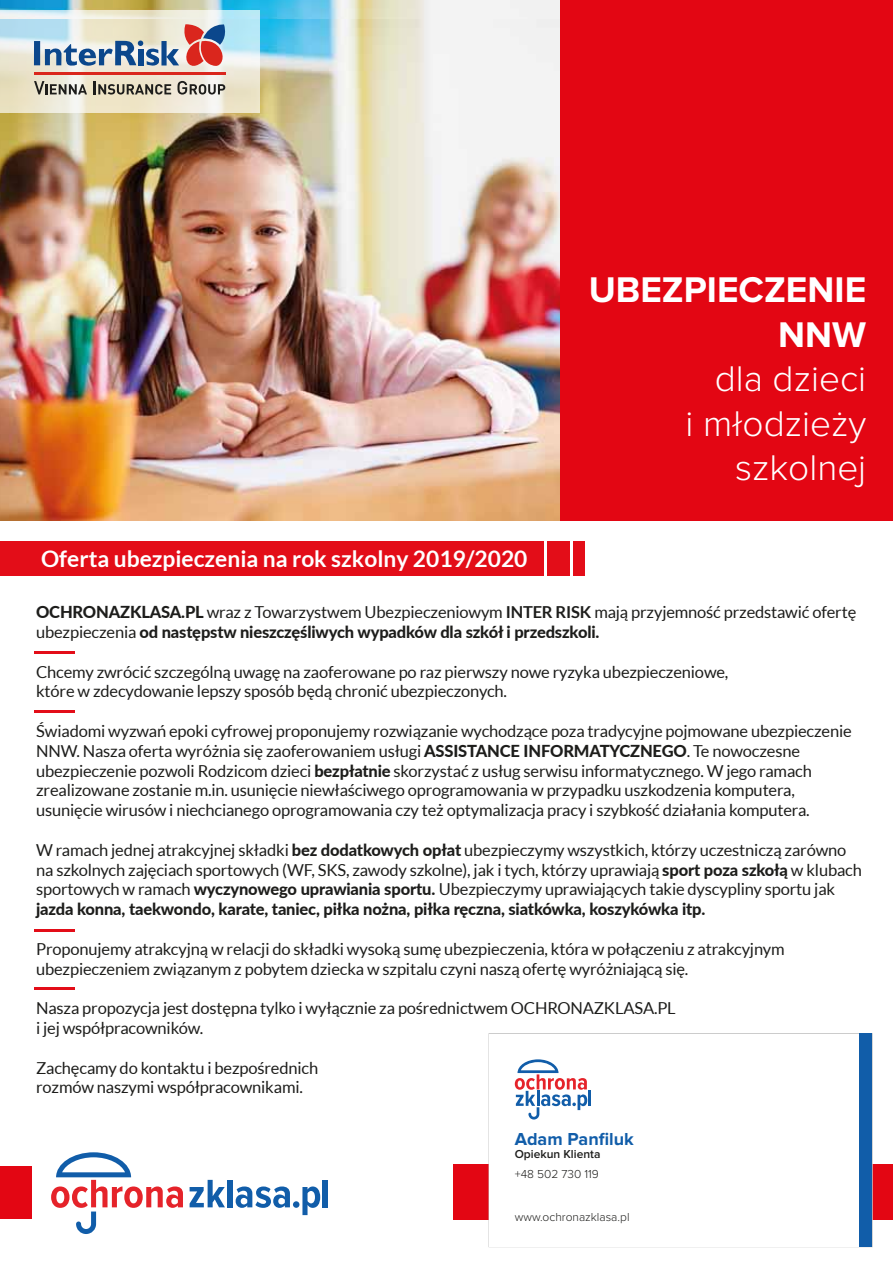
<style>
.page{position:relative;width:893px;height:1263px;background:#fff}
.page>*{position:absolute;margin:0;border:0;box-sizing:border-box;transform-origin:0 0}
.t1{font:300 37.05px/44.4px "Proxima Nova";color:#fff;text-align:right}
.t2{font:700 37.05px/44.4px "Proxima Nova";color:#fff;text-align:right}
.t3{font:700 22.8px "Lato";color:#fff}
.t4{font:700 18px "Proxima Nova";color:#115da9}
.t5{font:16.5px/19.8px "Lato";letter-spacing:-.01em;color:#1d1d1b}
.t6{font:300 12px "Proxima Nova";color:#1d1d1b}
.t7{font:600 12px "Proxima Nova";color:#1d1d1b}
.s1{font-weight:800}
.s2{font-weight:700}
</style>
<div class="page">
<svg style="left:190px;top:1180px;width:35px;height:27px"></svg>
<svg style="left:236px;top:1186px;width:54px;height:22px"></svg>
<div style="left:293px;top:1201px;width:6px;height:7px;background:#115da9;border-radius:50%"></div>
<svg style="left:302px;top:1186px;width:18px;height:29px"></svg>
<div style="left:323px;top:1180px;width:5px;height:27px;background:#115da9"></div>
<div style="left:228px;top:1180px;width:5px;height:27px;background:#115da9"></div>
<svg style="left:51px;top:1152px;width:132px;height:82px"></svg>
<img style="left:0;top:0;width:559px;height:19px">
<img style="left:0;top:19px;width:559px;height:502px">
<svg style="left:0;top:11px;width:260px;height:102px;background:#e3e5d8"></svg>
<div style="left:34px;top:41px;width:6px;height:24px;background:#0b478c"></div>
<svg style="left:45px;top:23px;width:183px;height:47px;background:#bab3b8"></svg>
<hr style="left:34px;top:73px;width:191px;height:2px;background:#da261d">
<svg style="left:34px;top:81px;width:53px;height:13px"></svg>
<svg style="left:93px;top:81px;width:78px;height:14px"></svg>
<svg style="left:177px;top:81px;width:48px;height:14px"></svg>
<div style="left:559px;top:0;width:334px;height:521px;background:#e30613"></div>
<div style="left:453px;top:1165px;width:440px;height:55px;background:#e30613"></div>
<div style="left:0;top:1166px;width:32px;height:52px;background:#e30613"></div>
<div style="left:0;top:541px;width:544px;height:34px;background:#e30d18"></div>
<div style="left:547px;top:541px;width:22px;height:34px;background:#e30d18"></div>
<div style="left:574px;top:541px;width:11px;height:34px;background:#e30d18"></div>
<hr style="left:35px;top:651px;width:40px;height:2px;background:#e30d18">
<hr style="left:35px;top:710px;width:40px;height:2px;background:#e30d18">
<hr style="left:35px;top:929px;width:40px;height:2px;background:#e30d18">
<hr style="left:35px;top:987px;width:40px;height:2px;background:#e30d18">
<div style="left:489px;top:1034px;width:383px;height:212px;background:#fff"></div>
<div style="left:859px;top:1034px;width:13px;height:212px;background:#115da9"></div>
<svg style="left:515px;top:1059px;width:76px;height:60px"></svg>
<h1 class="t2" style="left:589px;top:269px;width:279px">UBEZPIECZENIE<br>NNW</h1>
<h1 class="t1" style="left:686px;top:357px;width:182px">dla dzieci<br>i młodzieży szkolnej</h1>
<h2 class="t3" style="left:41px;top:545px;width:488px">Oferta ubezpieczenia na rok szkolny 2019/2020</h2>
<p class="t5" style="left:36px;top:602px;width:822px"><span class="s1">OCHRONAZKLASA.PL</span> wraz z Towarzystwem Ubezpieczeniowym <span class="s2">INTER RISK</span> mają przyjemność przedstawić ofertę ubezpieczenia <span class="s1">od następstw nieszczęśliwych wypadków dla szkół i przedszkoli.</span></p>
<p class="t5" style="left:36px;top:661px;width:694px">Chcemy zwrócić szczególną uwagę na zaoferowane po raz pierwszy nowe ryzyka ubezpieczeniowe, które w zdecydowanie lepszy sposób będą chronić ubezpieczonych.</p>
<p class="t5" style="left:36px;top:721px;width:817px">Świadomi wyzwań epoki cyfrowej proponujemy rozwiązanie wychodzące poza tradycyjne pojmowane ubezpieczenie NNW. Nasza oferta wyróżnia się zaoferowaniem usługi <span class="s1">ASSISTANCE INFORMATYCZNEGO</span>. Te nowoczesne ubezpieczenie pozwoli Rodzicom dzieci <span class="s1">bezpłatnie</span> skorzystać z usług serwisu informatycznego. W jego ramach zrealizowane zostanie m.in. usunięcie niewłaściwego oprogramowania w przypadku uszkodzenia komputera, usunięcie wirusów i niechcianego oprogramowania czy też optymalizacja pracy i szybkość działania komputera.</p>
<p class="t5" style="left:36px;top:840px;width:827px">W ramach jednej atrakcyjnej składki <span class="s1">bez dodatkowych opłat</span> ubezpieczymy wszystkich, którzy uczestniczą zarówno na szkolnych zajęciach sportowych (WF, SKS, zawody szkolne), jak i tych, którzy uprawiają <span class="s1">sport poza szkołą</span> w klubach sportowych w ramach <span class="s1">wyczynowego uprawiania sportu.</span> Ubezpieczymy uprawiających takie dyscypliny sportu jak <span class="s1">jazda konna, taekwondo, karate, taniec, piłka nożna, piłka ręczna, siatkówka, koszykówka itp.</span></p>
<p class="t5" style="left:36px;top:939px;width:750px">Proponujemy atrakcyjną w relacji do składki wysoką sumę ubezpieczenia, która w połączeniu z atrakcyjnym ubezpieczeniem związanym z pobytem dziecka w szpitalu czyni naszą ofertę wyróżniającą się.</p>
<p class="t5" style="left:36px;top:998px;width:641px">Nasza propozycja jest dostępna tylko i wyłącznie za pośrednictwem OCHRONAZKLASA.PL i jej współpracowników.</p>
<p class="t5" style="left:36px;top:1057px;width:284px">Zachęcamy do kontaktu i bezpośrednich rozmów naszymi współpracownikami.</p>
<p class="t4" style="left:515px;top:1128px;width:121px">Adam Panfiluk</p>
<p class="t7" style="left:515px;top:1147px;width:87px">Opiekun Klienta</p>
<p class="t6" style="left:515px;top:1167px;width:86px">+48 502 730 119</p>
<p class="t6" style="left:515px;top:1210px;width:116px">www.ochronazklasa.pl</p>
</div>
